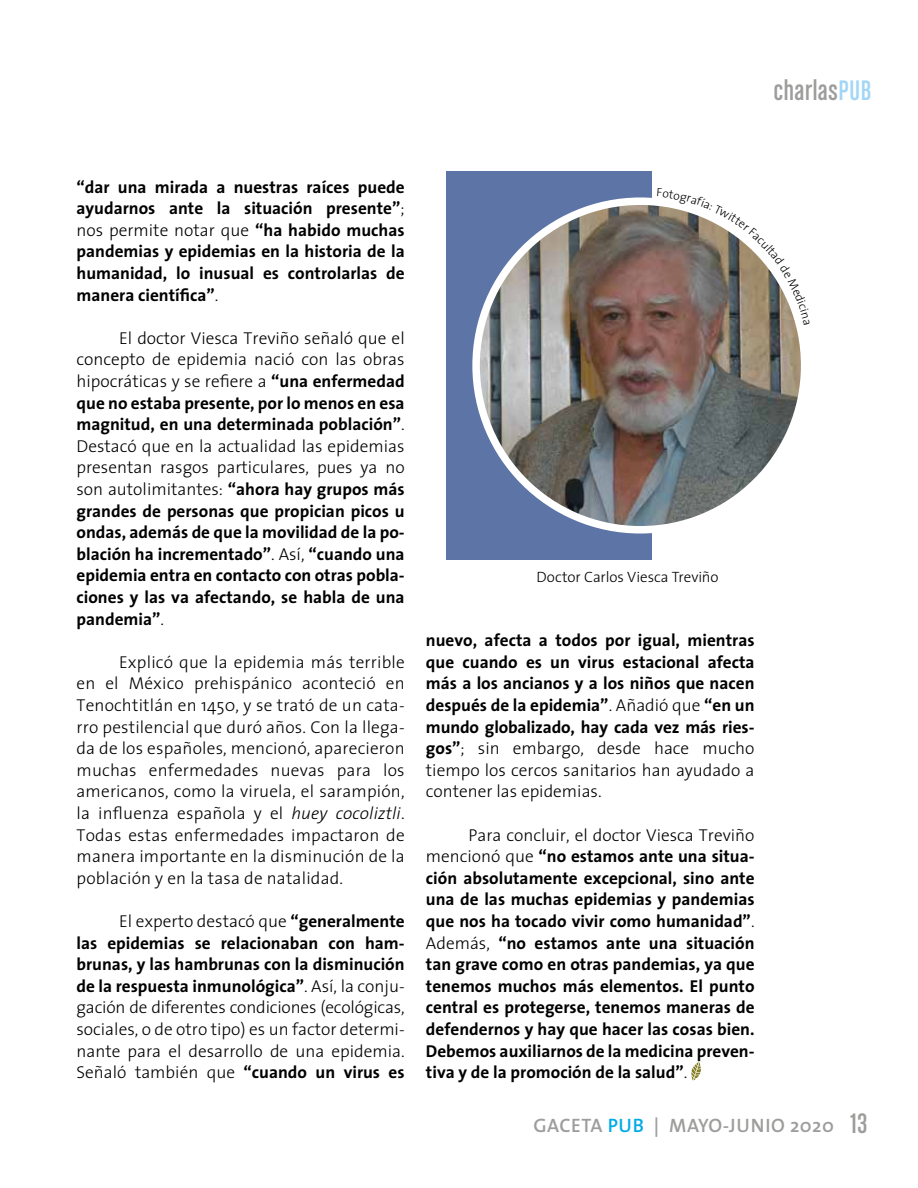
<style>
.page{position:relative;width:918px;height:1188px;background:#fff}
.page>*{position:absolute;margin:0;border:0;box-sizing:border-box;transform-origin:0 0}
.t1{font:30px "Chalet Comprime Cologne Sixty";letter-spacing:.025em;color:#9d9d9c}
.t2{font:600 19.5px "The Sans";letter-spacing:.025em;color:#9d9d9c}
.t3{font:700 17.25px/21.6px "The Sans";color:#000;text-align:justify}
.t4{font:300 17.25px/21.6px "The Sans";letter-spacing:.005em;color:#000;text-align:justify}
.t5{font:300 15px "The Sans";color:#000}
.s1{color:#a2d6f6}
.s2{font-weight:300}
.s3{font-style:italic}
.s4{font-weight:700}
.s5{color:#00abe7}
.s6{font-family:"Chalet Comprime Cologne Sixty";font-weight:400;font-size:30px}
</style>
<div class="page">
<svg style="left:691px;top:1062px;width:10px;height:19px"></svg>
<div style="left:447px;top:171px;width:205px;height:389px;background:#5c74a6"></div>
<img style="left:476px;top:201px;width:329px;height:329px;border-radius:164px">
<div style="left:472px;top:197px;width:336px;height:337px;border:8px solid #fff;border-radius:50%"></div>
<svg style="left:657px;top:198px;width:146px;height:127px"></svg>
<h1 class="t1" style="left:774px;top:74px;width:99px">charlas<span class="s1">PUB</span></h1>
<p class="t3" style="left:77px;top:176px;width:330px">“dar una mirada a nuestras raíces puede ayudarnos ante la situación presente”<span class="s2">; nos permite notar que</span> “ha habido muchas pandemias y epidemias en la historia de la humanidad, lo inusual es controlarlas de manera científica”<span class="s2">.</span></p>
<p class="t3" style="left:77px;top:327px;width:330px;text-indent:43px"><span class="s2">El doctor Viesca Treviño señaló que el concepto de epidemia nació con las obras hipocráticas y se refiere a</span> “una enfermedad que no estaba presente, por lo menos en esa magnitud, en una determinada población”<span class="s2">.<br>Destacó que en la actualidad las epidemias presentan rasgos particulares, pues ya no son autolimitantes:</span> “ahora hay grupos más grandes de personas que propician picos u ondas, además de que la movilidad de la po&shy;blación ha incrementado”<span class="s2">. Así,</span> “cuando una epidemia entra en contacto con otras pobla&shy;ciones y las va afectando, se habla de una pandemia”<span class="s2">.</span></p>
<p class="t4" style="left:77px;top:651px;width:330px;text-indent:43px">Explicó que la epidemia más terrible en el México prehispánico aconteció en Tenochtitlán en 1450, y se trató de un cata&shy;rro pestilencial que duró años. Con la llega&shy;da de los españoles, mencionó, aparecieron muchas enfermedades nuevas para los americanos, como la viruela, el sarampión, la influenza española y el <span class="s3">huey cocoliztli</span>.<br>Todas estas enfermedades impactaron de manera importante en la disminución de la población y en la tasa de natalidad.</p>
<p class="t4" style="left:77px;top:910px;width:330px;text-indent:43px">El experto destacó que <span class="s4">“generalmente las epidemias se relacionaban con ham&shy;brunas, y las hambrunas con la disminución de la respuesta inmunológica”</span>. Así, la conju&shy;gación de diferentes condiciones (ecológicas, sociales, o de otro tipo) es un factor determi&shy;nante para el desarrollo de una epidemia.<br>Señaló también que <span class="s4">“cuando un virus es</span></p>
<p class="t5" style="left:536px;top:564px;width:184px">Doctor Carlos Viesca Treviño</p>
<p class="t3" style="left:426px;top:629px;width:330px">nuevo, afecta a todos por igual, mientras que cuando es un virus estacional afecta más a los ancianos y a los niños que nacen después de la epidemia”<span class="s2">. Añadió que</span> “en un mundo globalizado, hay cada vez más ries&shy;gos”<span class="s2">; sin embargo, desde hace mucho tiempo los cercos sanitarios han ayudado a contener las epidemias.</span></p>
<p class="t3" style="left:426px;top:823px;width:330px;text-indent:43px"><span class="s2">Para concluir, el doctor Viesca Treviño mencionó que</span> “no estamos ante una situa&shy;ción absolutamente excepcional, sino ante una de las muchas epidemias y pandemias que nos ha tocado vivir como humanidad”<span class="s2">.<br>Además,</span> “no estamos ante una situación tan grave como en otras pandemias, ya que tenemos muchos más elementos. El punto central es protegerse, tenemos maneras de defendernos y hay que hacer las cosas bien.<br>Debemos auxiliarnos de la medicina preven&shy;tiva y de la promoción de la salud”<span class="s2">.</span></p>
<p class="t2" style="left:534px;top:1109px;width:335px">GACETA <span class="s5">PUB</span> | MAYO-JUNIO 2020 <span class="s6">13</span></p>
</div>
